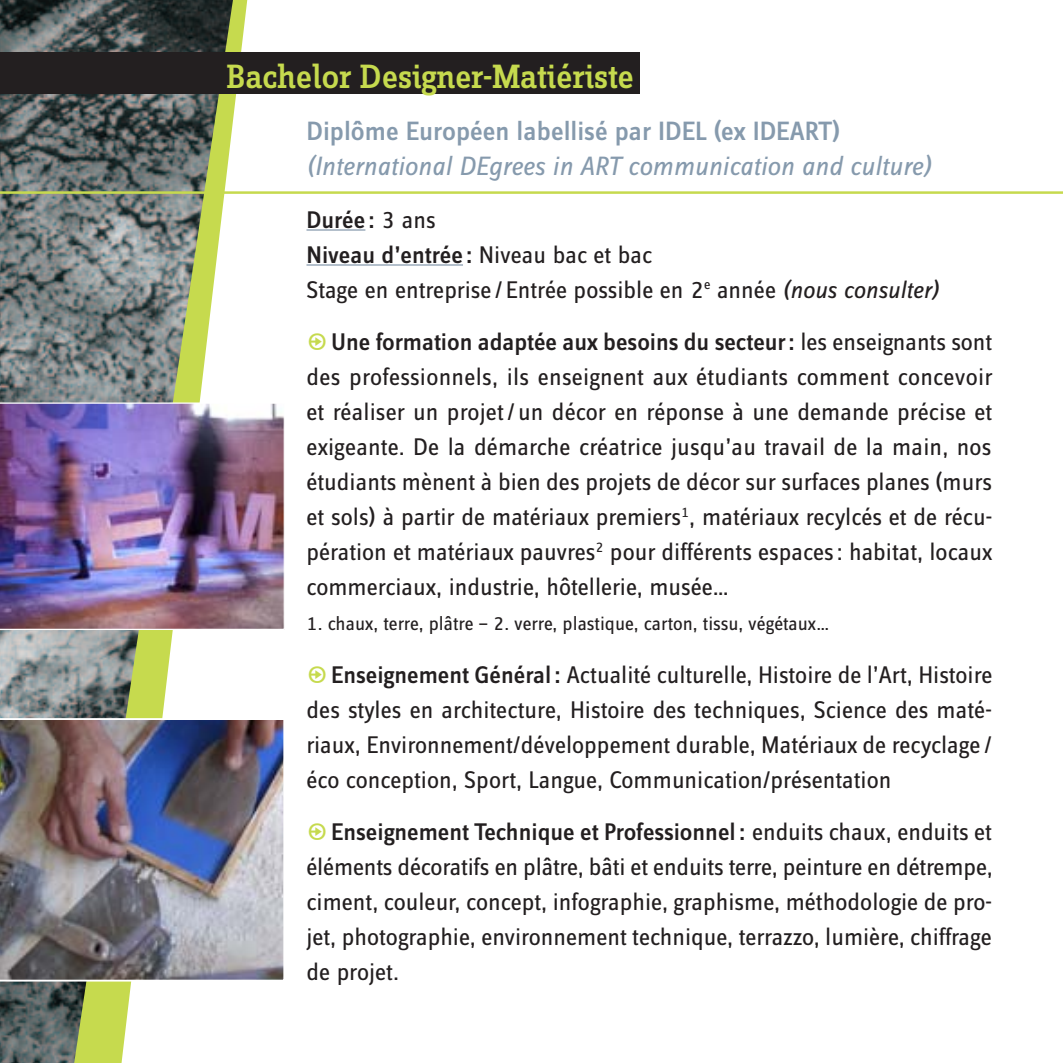
<style>
.page{position:relative;width:1063px;height:1063px;background:#fff}
.page>*{position:absolute;margin:0;border:0;box-sizing:border-box;transform-origin:0 0}
.t1{font:500 35px "Zine Slab Dis";color:#c6da4e}
.t2{font:27.5px "Zine Sans Dis Regular Italic Tf";color:#869aad}
.t3{font:27.5px "Zine Sans Dis Medium Roman Tf";color:#869aad}
.t4{font:25px/35px "Zine Sans Dis Regular Roman Tf";color:#231f20;text-align:justify}
.t5{font:25px/35px "Zine Sans Dis Medium Roman Tf";color:#231f20}
.t6{font:20px "Zine Sans Dis Regular Roman Tf";color:#231f20}
.s1{font-family:"Zine Sans Dis Regular Roman Tf"}
.s2{font-family:"Zine Sans Dis Regular Italic Tf"}
.s3{font-family:"Zine Sans Dis Medium Roman Exp";color:#c6da4e}
.s4{font-family:"Zine Sans Dis Medium Roman Tf"}
</style>
<div class="page">
<hr style="left:306px;top:229px;width:59px;height:2px;background:#869aad">
<hr style="left:306px;top:264px;width:157px;height:2px;background:#869aad">
<img style="left:0;top:0;width:233px;height:1063px">
<hr style="left:0;top:191px;width:1063px;height:3px;background:#c6da4e">
<div style="left:0;top:52px;width:639px;height:42px;background:#231f20"></div>
<img style="left:0;top:402px;width:285px;height:228px">
<img style="left:0;top:718px;width:284px;height:264px">
<h1 class="t1" style="left:227px;top:58px;width:409px">Bachelor Designer-Matiériste</h1>
<p class="t3" style="left:306px;top:117px;width:535px">Diplôme Européen labellisé par IDEL (ex IDEART)</p>
<p class="t2" style="left:306px;top:153px;width:626px">(International DEgrees in ART communication and culture)</p>
<p class="t5" style="left:306px;top:203px;width:347px">Durée : <span class="s1">3 ans<br></span>Niveau d’entrée : <span class="s1">Niveau bac et bac</span></p>
<p class="t4" style="left:306px;top:273px;width:633px">Stage en entreprise / Entrée possible en 2<sup>e</sup> année <span class="s2">(nous consulter)</span></p>
<p class="t5" style="left:307px;top:325px;width:687px"><span class="s3">D</span>Une formation adaptée aux besoins du secteur: <span class="s1">les enseignants sont</span></p>
<p class="t4" style="left:306px;top:360px;width:688px">des professionnels, ils enseignent aux étudiants comment concevoir et réaliser un projet/ un décor en réponse à une demande précise et exigeante. De la démarche créatrice jusqu’au travail de la main, nos étudiants mènent à bien des projets de décor sur surfaces planes (murs et sols) à partir de matériaux premiers<sup>1</sup>, matériaux recylcés et de récu&shy;pération et matériaux pauvres<sup>2</sup> pour différents espaces: habitat, locaux commerciaux, industrie, hôtellerie, musée…</p>
<p class="t6" style="left:306px;top:614px;width:524px">1. chaux, terre, plâtre — 2. verre, plastique, carton, tissu, végétaux…</p>
<p class="t4" style="left:306px;top:658px;width:688px"><span class="s3">D</span><span class="s4">Enseignement Général:</span> Actualité culturelle, Histoire de l’Art, Histoire des styles en architecture, Histoire des techniques, Science des maté&shy;riaux, Environnement/développement durable, Matériaux de recyclage / éco conception, Sport, Langue, Communication/présentation</p>
<p class="t5" style="left:306px;top:815px;width:687px"><span class="s3">D</span>Enseignement Technique et Professionnel : <span class="s1">enduits chaux, enduits et</span></p>
<p class="t4" style="left:306px;top:850px;width:688px">éléments décoratifs en plâtre, bâti et enduits terre, peinture en détrempe, ciment, couleur, concept, infographie, graphisme, méthodologie de pro&shy;jet, photographie, environnement technique, terrazzo, lumière, chiffrage de projet.</p>
</div>
